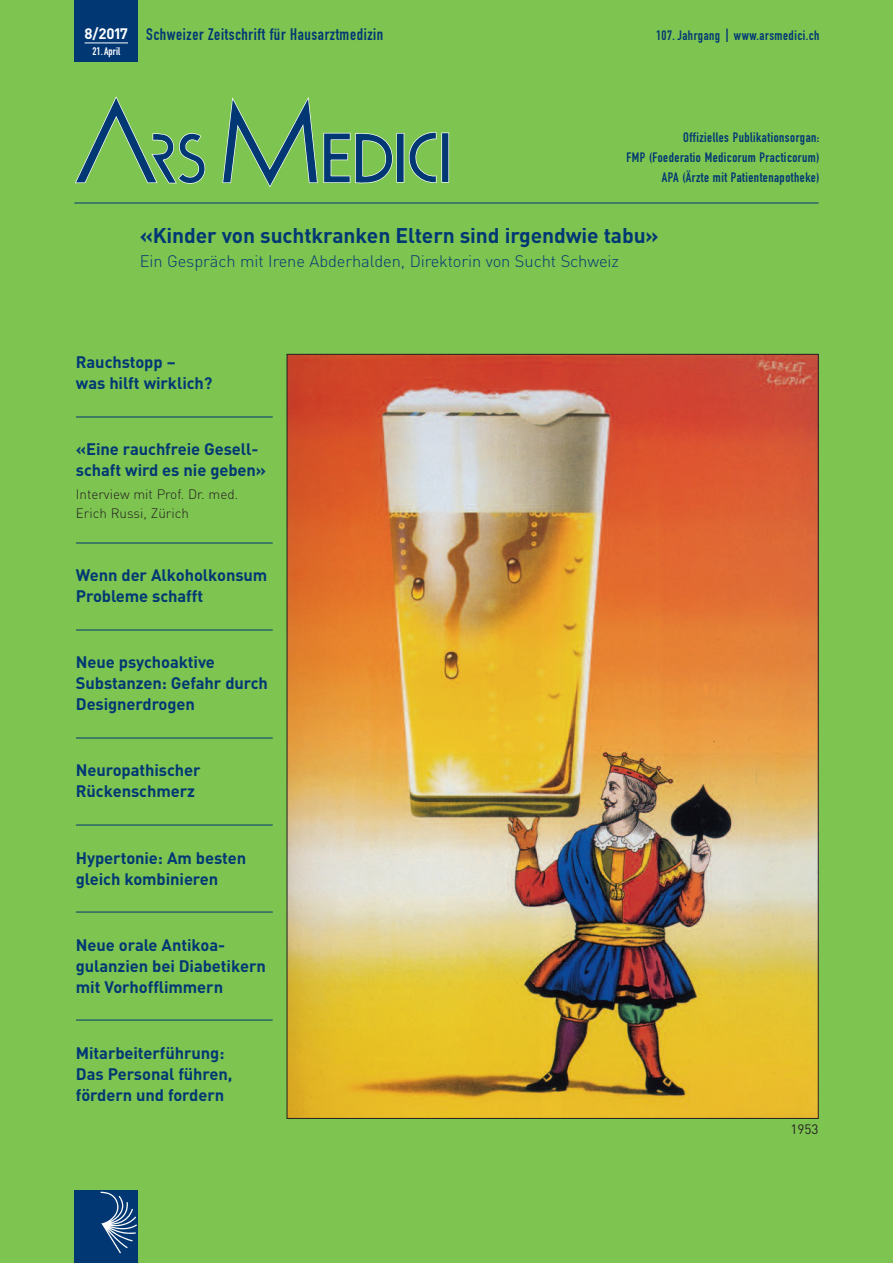
<style>
.page{position:relative;width:893px;height:1263px;background:#7ec451}
.page>*{position:absolute;margin:0;border:0;box-sizing:border-box;transform-origin:0 0}
.t1{font:700 21px "DIN";letter-spacing:-.005em;color:#013874}
.t2{font:700 16.5px/21px "DIN";letter-spacing:-.005em;color:#013874}
.t3{font:300 16.5px "DIN";letter-spacing:-.005em;color:#013874}
.t4{font:16.5px "DIN Engschrift";letter-spacing:.035em;color:#013874}
.t5{font:13.5px/20.2px "DIN Engschrift";letter-spacing:.035em;color:#013874;text-align:right}
.t6{font:300 13.5px/19.5px "DIN";color:#231f20}
.t7{font:13.5px "DIN";color:#231f20}
.t8{font:10.8px "DIN Engschrift";letter-spacing:.005em;color:#fff}
.s1{font-family:"DIN";font-weight:700;font-size:15px;color:#fff}
.s2{font-size:18.9px}
</style>
<div class="page">
<div style="left:74px;top:0;width:64px;height:62px;background:#013874"></div>
<hr style="left:85px;top:42px;width:43px;height:1px;background:#fff">
<hr style="left:74px;top:203px;width:745px;height:1px;background:#013874">
<svg style="left:408px;top:132px;width:29px;height:51px"></svg>
<div style="left:443px;top:134px;width:5px;height:47px;background:#013874"></div>
<div style="left:442px;top:133px;width:6px;height:49px;border:1px solid #013874"></div>
<div style="left:398px;top:134px;width:5px;height:47px;background:#013874"></div>
<div style="left:397px;top:134px;width:7px;height:48px;border:1px solid #013874"></div>
<svg style="left:75px;top:96px;width:130px;height:88px"></svg>
<svg style="left:222px;top:97px;width:170px;height:90px"></svg>
<img style="left:289px;top:356px;width:528px;height:761px">
<hr style="left:76px;top:417px;width:197px;height:1px;background:#013874">
<hr style="left:76px;top:543px;width:197px;height:1px;background:#013874">
<hr style="left:76px;top:630px;width:197px;height:1px;background:#013874">
<hr style="left:76px;top:738px;width:197px;height:1px;background:#013874">
<hr style="left:76px;top:825px;width:197px;height:1px;background:#013874">
<hr style="left:76px;top:912px;width:197px;height:1px;background:#013874">
<hr style="left:76px;top:1020px;width:197px;height:1px;background:#013874">
<div style="left:74px;top:1191px;width:64px;height:72px;background:#013874"></div>
<svg style="left:101px;top:1192px;width:36px;height:61px"></svg>
<p class="t4" style="left:85px;top:28px;width:300px"><span class="s1">8/2017</span> Schweizer Zeitschrift für Hausarztmedizin</p>
<p class="t8" style="left:92px;top:47px;width:29px">21. April</p>
<p class="t5" style="left:656px;top:26px;width:165px">107. Jahrgang <span class="s2">I</span> www.arsmedici.ch</p>
<p class="t5" style="left:626px;top:128px;width:195px">Offizielles Publikationsorgan:<br>FMP (Foederatio Medicorum Practicorum)<br>APA (Ärzte mit Patientenapotheke)</p>
<p class="t1" style="left:140px;top:224px;width:521px">«Kinder von suchtkranken Eltern sind irgendwie tabu»</p>
<p class="t3" style="left:140px;top:252px;width:481px">Ein Gespräch mit Irene Abderhalden, Direktorin von Sucht Schweiz</p>
<p class="t2" style="left:76px;top:352px;width:138px">Rauchstopp –<br>was hilft wirklich?</p>
<p class="t2" style="left:76px;top:439px;width:192px">«Eine rauchfreie Gesell&shy;schaft wird es nie geben»</p>
<p class="t6" style="left:76px;top:484px;width:164px">Interview mit Prof. Dr. med.<br>Erich Russi, Zürich</p>
<p class="t2" style="left:76px;top:565px;width:193px">Wenn der Alkoholkonsum<br>Probleme schafft</p>
<p class="t2" style="left:76px;top:652px;width:194px">Neue psychoaktive<br>Substanzen: Gefahr durch<br>Designerdrogen</p>
<p class="t2" style="left:76px;top:760px;width:126px">Neuropathischer<br>Rückenschmerz</p>
<p class="t2" style="left:76px;top:847px;width:172px">Hypertonie: Am besten gleich kombinieren</p>
<p class="t2" style="left:76px;top:934px;width:191px">Neue orale Antikoa&shy;gulanzien bei Diabetikern mit Vorhofflimmern</p>
<p class="t2" style="left:76px;top:1042px;width:158px">Mitarbeiterführung:<br>Das Personal führen, fördern und fordern</p>
<p class="t7" style="left:790px;top:1121px;width:30px">1953</p>
</div>
